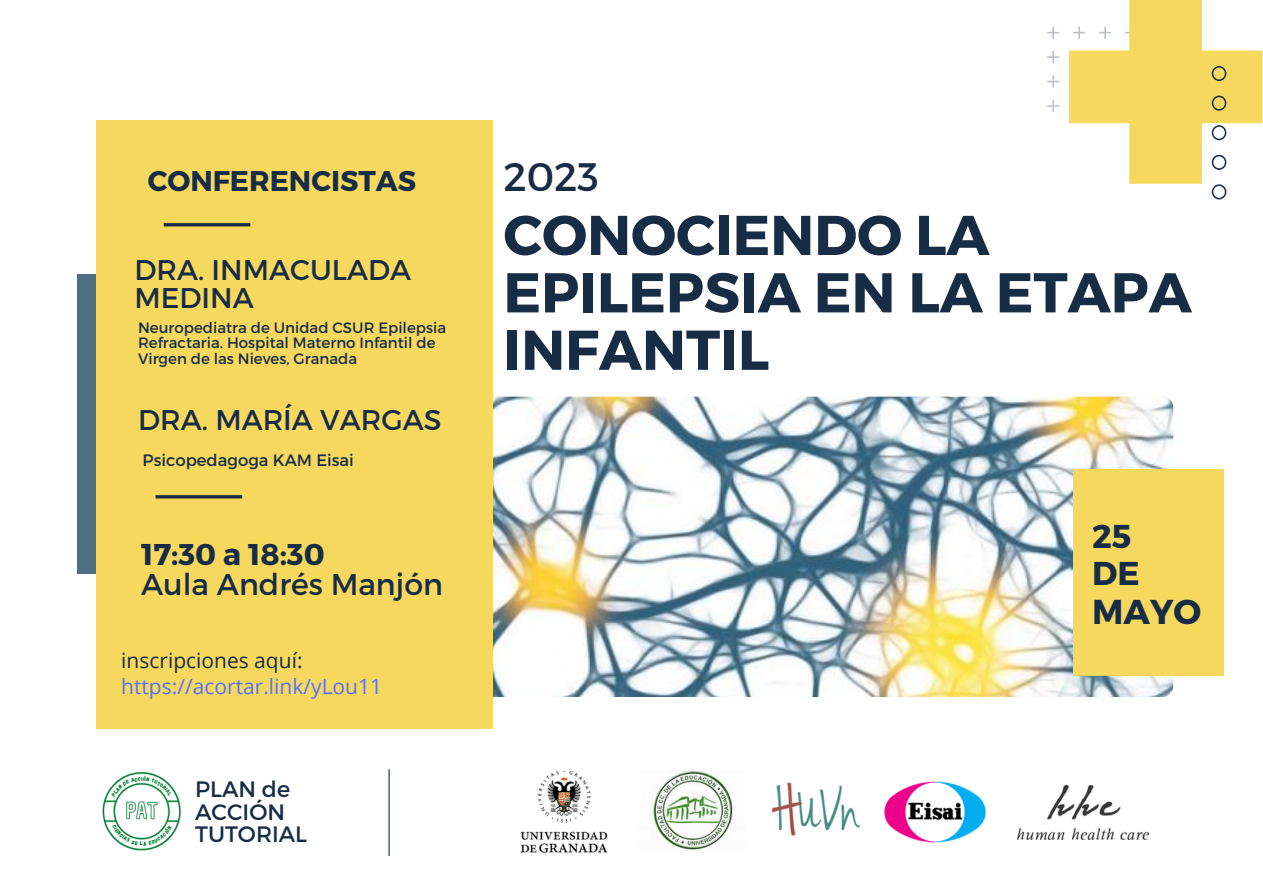
<style>
.page{position:relative;width:1263px;height:894px;background:#fff}
.page>*{position:absolute;margin:0;border:0;box-sizing:border-box;transform-origin:0 0}
.t1{font:700 55.95px/57.3px "Montserrat";color:#172d45}
.t2{font:39.75px "Montserrat";color:#172d45}
.t3{font:700 34.5px "Montserrat";color:#172d45}
.t4{font:700 33px/37px "Montserrat";color:#172d45}
.t5{font:30px "Montserrat";color:#172d45}
.t6{font:700 30px "Montserrat";color:#172d45}
.t7{font:28.5px/28px "Montserrat";color:#172d45}
.t8{font:700 28.5px "Montserrat";color:#172d45}
.t9{font:22.35px/22.5px "Montserrat";color:#172d45}
.t10{font:21px "Open Sans";color:#5271ff}
.t11{font:21px "Open Sans";color:#172d45}
.t12{font:16.5px "Montserrat";color:#172d45}
.t13{font:15px/15.8px "Montserrat";color:#172d45}
</style>
<div class="page">
<div style="left:77px;top:273px;width:402px;height:300px;background:#4f7083"></div>
<img style="left:440px;top:396px;width:733px;height:300px;border-radius:11px">
<div style="left:96px;top:120px;width:396px;height:608px;background:#f7d85e"></div>
<div style="left:1073px;top:469px;width:150px;height:206px;background:#f7d85e"></div>
<hr style="left:164px;top:223px;width:86px;height:3px;background:#172d45">
<img style="left:102px;top:772px;width:79px;height:79px">
<hr style="left:388px;top:769px;width:2px;height:86px;background:#172d45">
<svg style="left:1047px;top:0;width:215px;height:199px"></svg>
<hr style="left:156px;top:495px;width:86px;height:3px;background:#172d45">
<img style="left:520px;top:770px;width:88px;height:83px">
<img style="left:653px;top:770px;width:80px;height:80px">
<img style="left:884px;top:781px;width:102px;height:62px">
<img style="left:1017px;top:785px;width:132px;height:53px">
<img style="left:771px;top:782px;width:89px;height:54px">
<svg style="left:111px;top:775px;width:61px;height:21px"></svg>
<svg style="left:112px;top:824px;width:60px;height:21px"></svg>
<h3 class="t8" style="left:148px;top:162px;width:270px">CONFERENCISTAS</h3>
<h2 class="t2" style="left:503px;top:150px;width:97px">2023</h2>
<h1 class="t1" style="left:503px;top:203px;width:690px">CONOCIENDO LA<br>EPILEPSIA EN LA ETAPA<br>INFANTIL</h1>
<h3 class="t7" style="left:134px;top:254px;width:278px">DRA. INMACULADA<br>MEDINA</h3>
<p class="t13" style="left:138px;top:318px;width:310px">Neuropediatra de Unidad CSUR Epilepsia<br>Refractaria. Hospital Materno Infantil de<br>Virgen de las Nieves, Granada</p>
<h3 class="t7" style="left:138px;top:404px;width:305px">DRA. MARÍA VARGAS</h3>
<p class="t12" style="left:143px;top:449px;width:213px">Psicopedagoga KAM Eisai</p>
<h3 class="t6" style="left:141px;top:535px;width:185px">17:30 a 18:30</h3>
<h3 class="t5" style="left:141px;top:564px;width:303px">Aula Andrés Manjón</h3>
<h3 class="t11" style="left:121px;top:645px;width:183px">inscripciones aquí:</h3>
<h3 class="t10" style="left:121px;top:671px;width:262px">https://acortar.link/yLou11</h3>
<h3 class="t9" style="left:195px;top:776px;width:113px">PLAN de<br>ACCIÓN<br>TUTORIAL</h3>
<h3 class="t4" style="left:1092px;top:516px;width:49px">25<br>DE</h3>
<h3 class="t3" style="left:1092px;top:589px;width:111px">MAYO</h3>
</div>
